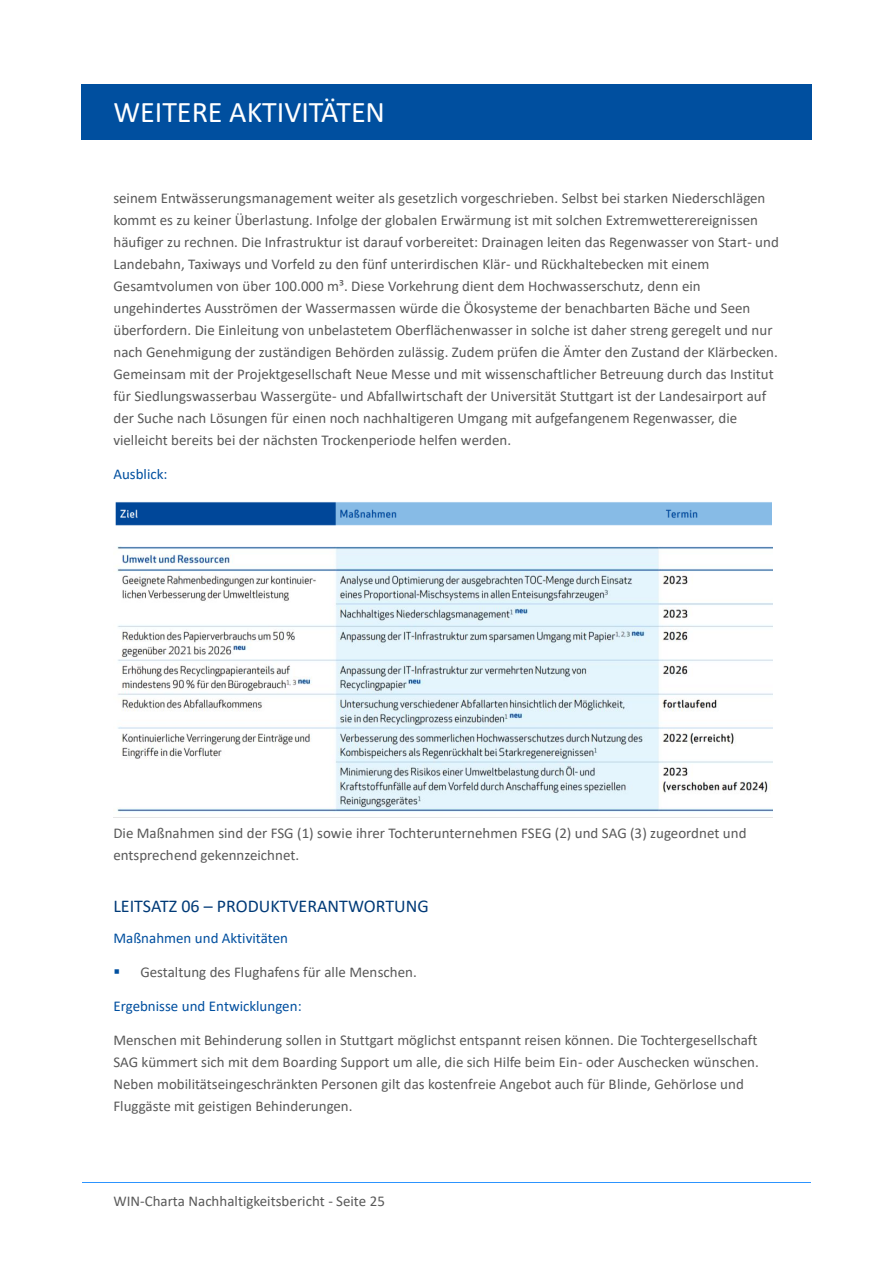
<style>
.page{position:relative;width:893px;height:1263px;background:#fff}
.page>*{position:absolute;margin:0;border:0;box-sizing:border-box;transform-origin:0 0}
.t1{font:30px "Calibri";color:#fff}
.t2{font:18px "Calibri";color:#003a77}
.t3{font:15px/22px "Calibri";color:#595959}
.t4{font:15px "Calibri";color:#004f9f}
.s1{color:#004f9f}
</style>
<div class="page">
<div style="left:81px;top:84px;width:731px;height:55px;background:#004f9f"></div>
<hr style="left:81px;top:139px;width:731px;height:1px;background:#004f9f">
<hr style="left:812px;top:84px;width:1px;height:55px;background:#004f9f">
<hr style="left:81px;top:1182px;width:731px;height:1px;background:#2c94ff">
<img style="left:115px;top:502px;width:657px;height:24px">
<img style="left:117px;top:546px;width:655px;height:266px">
<h1 class="t1" style="left:113px;top:100px;width:273px">WEITERE AKTIVITÄTEN</h1>
<p class="t3" style="left:113px;top:189px;width:667px">seinem Entwässerungsmanagement weiter als gesetzlich vorgeschrieben. Selbst bei starken Niederschlägen kommt es zu keiner Überlastung. Infolge der globalen Erwärmung ist mit solchen Extremwetterereignissen häufiger zu rechnen. Die Infrastruktur ist darauf vorbereitet: Drainagen leiten das Regenwasser von Start- und Landebahn, Taxiways und Vorfeld zu den fünf unterirdischen Klär- und Rückhaltebecken mit einem Gesamtvolumen von über 100.000 m³. Diese Vorkehrung dient dem Hochwasserschutz, denn ein ungehindertes Ausströmen der Wassermassen würde die Ökosysteme der benachbarten Bäche und Seen überfordern. Die Einleitung von unbelastetem Oberflächenwasser in solche ist daher streng geregelt und nur nach Genehmigung der zuständigen Behörden zulässig. Zudem prüfen die Ämter den Zustand der Klärbecken.<br>Gemeinsam mit der Projektgesellschaft Neue Messe und mit wissenschaftlicher Betreuung durch das Institut für Siedlungswasserbau Wassergüte- und Abfallwirtschaft der Universität Stuttgart ist der Landesairport auf der Suche nach Lösungen für einen noch nachhaltigeren Umgang mit aufgefangenem Regenwasser, die vielleicht bereits bei der nächsten Trockenperiode helfen werden.</p>
<p class="t4" style="left:113px;top:468px;width:56px">Ausblick:</p>
<p class="t3" style="left:113px;top:823px;width:635px">Die Maßnahmen sind der FSG (1) sowie ihrer Tochterunternehmen FSEG (2) und SAG (3) zugeordnet und entsprechend gekennzeichnet.</p>
<h2 class="t2" style="left:113px;top:898px;width:317px">LEITSATZ 06 – PRODUKTVERANTWORTUNG</h2>
<p class="t4" style="left:113px;top:932px;width:176px">Maßnahmen und Aktivitäten</p>
<p class="t3" style="left:113px;top:962px;width:305px"><span class="s1">▪</span> Gestaltung des Flughafens für alle Menschen.</p>
<p class="t4" style="left:113px;top:1000px;width:190px">Ergebnisse und Entwicklungen:</p>
<p class="t3" style="left:113px;top:1030px;width:647px">Menschen mit Behinderung sollen in Stuttgart möglichst entspannt reisen können. Die Tochtergesellschaft SAG kümmert sich mit dem Boarding Support um alle, die sich Hilfe beim Ein- oder Auschecken wünschen.<br>Neben mobilitätseingeschränkten Personen gilt das kostenfreie Angebot auch für Blinde, Gehörlose und Fluggäste mit geistigen Behinderungen.</p>
<p class="t3" style="left:113px;top:1191px;width:273px">WIN-Charta Nachhaltigkeitsbericht - Seite 25</p>
</div>
